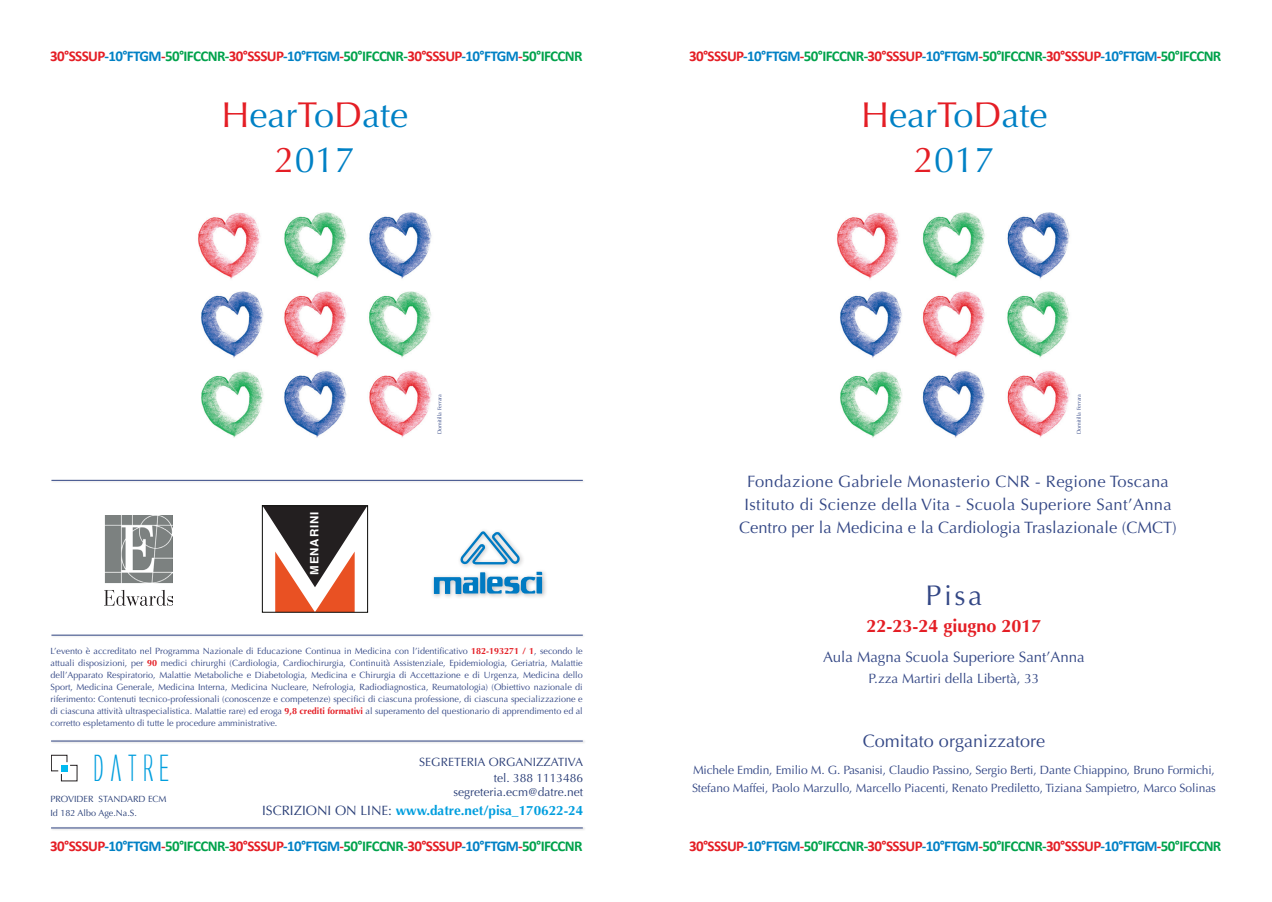
<style>
.page{position:relative;width:1272px;height:902px;background:#fff}
.page>*{position:absolute;margin:0;border:0;box-sizing:border-box;transform-origin:0 0}
.t1{font:36px/45px "Optima";color:#0081c5;text-align:center}
.t2{font:35.1px "Alien League";color:#009ede}
.t3{font:28.5px "Optima";color:#334785}
.t4{font:18px "Optima";color:#334785}
.t5{font:700 18px "Optima";color:#e41e25}
.t6{font:16.5px/22.5px "Optima";letter-spacing:.02em;color:#334785;text-align:center}
.t7{font:700 15px "Calibri";letter-spacing:-.04em;color:#00a24b}
.t8{font:15px "Optima";color:#334785}
.t9{font:700 13.5px "Optima";color:#009ede}
.t10{font:13.5px "Optima";color:#334785}
.t11{font:12px/18px "Optima";letter-spacing:-.005em;color:#334785}
.t12{font:12px/16.5px "Optima";color:#283c76;text-align:right}
.t13{font:12px "Optima";color:#283d76}
.t14{font:700 11.55px "Helvetica";letter-spacing:.08em;color:#fff}
.t15{font:9px/12px "Optima";color:#334785;text-align:justify}
.t16{font:9px/13.5px "Optima";color:#273d76}
.t17{font:5.55px "Optima";color:#334785}
.s1{color:#e41e25}
.s2{color:#0081c5}
.s3{font-weight:700;color:#e41e25}
.s4{font-weight:400;color:#283d76}
</style>
<div class="page">
<svg style="left:51px;top:754px;width:26px;height:27px"></svg>
<div style="left:50px;top:739px;width:536px;height:5px;background:#231f20;opacity:.3"></div>
<hr style="left:51px;top:740px;width:532px;height:1px;background:#334885">
<div style="left:50px;top:826px;width:536px;height:5px;background:#231f20;opacity:.3"></div>
<hr style="left:51px;top:827px;width:532px;height:1px;background:#334885">
<div style="left:50px;top:633px;width:535px;height:5px;background:#231f20;opacity:.2"></div>
<hr style="left:51px;top:634px;width:532px;height:1px;background:#334885">
<hr style="left:50px;top:479px;width:535px;height:4px;background:#231f20;opacity:.2">
<hr style="left:51px;top:480px;width:532px;height:1px;background:#334885">
<img style="left:837px;top:212px;width:233px;height:226px">
<img style="left:198px;top:212px;width:234px;height:226px">
<img style="left:104px;top:516px;width:68px;height:89px">
<svg style="left:264px;top:507px;width:102px;height:103px"></svg>
<div style="left:262px;top:505px;width:106px;height:107px;border:1px solid #090906"></div>
<div style="left:430px;top:528px;width:117px;height:71px;background:#231f20;opacity:.3"></div>
<svg style="left:434px;top:571px;width:108px;height:23px"></svg>
<svg style="left:459px;top:531px;width:61px;height:34px"></svg>
<h3 class="t7" style="left:50px;top:46px;width:533px"><span class="s1">30°SSSUP</span><span class="s2">-10°FTGM</span><span class="s1">-</span>50°IFCCNR-<span class="s1">30°SSSUP</span><span class="s2">-10°FTGM</span><span class="s1">-</span>50°IFCCNR-<span class="s1">30°SSSUP</span><span class="s2">-10°FTGM</span><span class="s1">-</span>50°IFCCNR</h3>
<h1 class="t1" style="left:221px;top:92px;width:188px"><span class="s1">H</span>ear<span class="s1">T</span>o<span class="s1">D</span>ate<br><span class="s1">2</span>017</h1>
<h3 class="t7" style="left:689px;top:46px;width:533px"><span class="s1">30°SSSUP</span><span class="s2">-10°FTGM</span><span class="s1">-</span>50°IFCCNR-<span class="s1">30°SSSUP</span><span class="s2">-10°FTGM</span><span class="s1">-</span>50°IFCCNR-<span class="s1">30°SSSUP</span><span class="s2">-10°FTGM</span><span class="s1">-</span>50°IFCCNR</h3>
<h1 class="t1" style="left:861px;top:92px;width:188px"><span class="s1">H</span>ear<span class="s1">T</span>o<span class="s1">D</span>ate<br><span class="s1">2</span>017</h1>
<p class="t14" style="left:305px;top:575px;width:65px;rotate:-90deg">MENARINI</p>
<p class="t17" style="left:436px;top:434px;width:42px;rotate:-90deg">Domitilla Ferrara</p>
<p class="t17" style="left:1075px;top:434px;width:42px;rotate:-90deg">Domitilla Ferrara</p>
<h3 class="t6" style="left:739px;top:471px;width:439px">Fondazione Gabriele Monasterio CNR - Regione Toscana<br>Istituto di Scienze della Vita - Scuola Superiore Sant’Anna<br>Centro per la Medicina e la Cardiologia Traslazionale (CMCT)</h3>
<p class="t15" style="left:51px;top:645px;width:533px">L’evento è accreditato nel Programma Nazionale di Educazione Continua in Medicina con l’identificativo <span class="s3">182-193271 / 1</span>, secondo le attuali disposizioni, per <span class="s3">90</span> medici chirurghi (Cardiologia, Cardiochirurgia, Continuità Assistenziale, Epidemiologia, Geriatria, Malattie dell’Apparato Respiratorio, Malattie Metaboliche e Diabetologia, Medicina e Chirurgia di Accettazione e di Urgenza, Medicina dello Sport, Medicina Generale, Medicina Interna, Medicina Nucleare, Nefrologia, Radiodiagnostica, Reumatologia) (Obiettivo nazionale di riferimento: Contenuti tecnico-professionali (conoscenze e competenze) specifici di ciascuna professione, di ciascuna specializzazione e di ciascuna attività ultraspecialistica. Malattie rare) ed eroga <span class="s3">9,8 crediti formativi</span> al superamento del questionario di apprendimento ed al corretto espletamento di tutte le procedure amministrative.</p>
<h2 class="t2" style="left:92px;top:752px;width:83px">DATRE</h2>
<p class="t16" style="left:50px;top:792px;width:118px">PROVIDER STANDARD ECM<br>Id 182 Albo Age.Na.S.</p>
<h3 class="t12" style="left:419px;top:753px;width:165px">SEGRETERIA ORGANIZZATIVA tel. 388 1113486</h3>
<h3 class="t13" style="left:453px;top:784px;width:131px">segreteria.ecm@datre.net</h3>
<h3 class="t9" style="left:262px;top:802px;width:322px"><span class="s4">ISCRIZIONI ON LINE:</span> www.datre.net/pisa_170622-24</h3>
<h3 class="t7" style="left:50px;top:836px;width:533px"><span class="s1">30°SSSUP</span><span class="s2">-10°FTGM</span><span class="s1">-</span>50°IFCCNR-<span class="s1">30°SSSUP</span><span class="s2">-10°FTGM</span><span class="s1">-</span>50°IFCCNR-<span class="s1">30°SSSUP</span><span class="s2">-10°FTGM</span><span class="s1">-</span>50°IFCCNR</h3>
<h3 class="t3" style="left:925px;top:579px;width:58px">Pisa</h3>
<h3 class="t5" style="left:866px;top:615px;width:177px">22-23-24 giugno 2017</h3>
<h3 class="t8" style="left:823px;top:648px;width:263px">Aula Magna Scuola Superiore Sant’Anna</h3>
<h3 class="t10" style="left:868px;top:671px;width:172px">P.zza Martiri della Libertà, 33</h3>
<h3 class="t4" style="left:862px;top:730px;width:184px">Comitato organizzatore</h3>
<h3 class="t11" style="left:692px;top:760px;width:525px">Michele Emdin, Emilio M. G. Pasanisi, Claudio Passino, Sergio Berti, Dante Chiappino, Bruno Formichi,<br>Stefano Maffei, Paolo Marzullo, Marcello Piacenti, Renato Prediletto, Tiziana Sampietro, Marco Solinas</h3>
<h3 class="t7" style="left:689px;top:836px;width:533px"><span class="s1">30°SSSUP</span><span class="s2">-10°FTGM</span><span class="s1">-</span>50°IFCCNR-<span class="s1">30°SSSUP</span><span class="s2">-10°FTGM</span><span class="s1">-</span>50°IFCCNR-<span class="s1">30°SSSUP</span><span class="s2">-10°FTGM</span><span class="s1">-</span>50°IFCCNR</h3>
</div>
